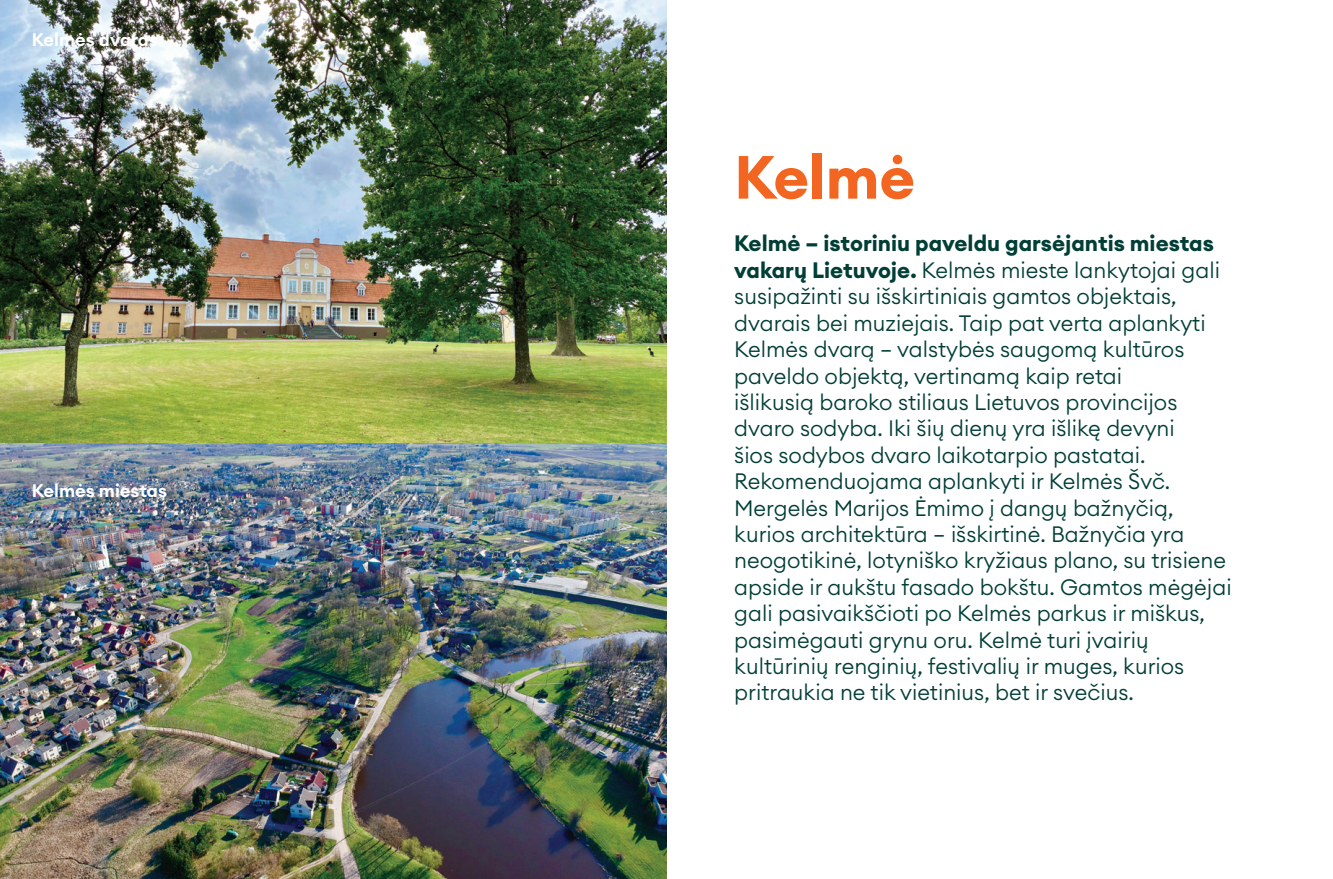
<style>
.page{position:relative;width:1333px;height:879px;background:#fff}
.page>*{position:absolute;margin:0;border:0;box-sizing:border-box;transform-origin:0 0}
.t1{font:700 60px "Euclid Circular A";color:#f36621}
.t2{font:300 22px/26.4px "Euclid Circular A";color:#003e36}
.t3{font:600 18px "Euclid Circular A";color:#fff}
.s1{font-weight:700}
</style>
<div class="page">
<img style="left:0;top:442px;width:666px;height:437px">
<img style="left:0;top:0;width:666px;height:442px">
<p class="t3" style="left:32px;top:28px;width:128px">Kelmės dvaras</p>
<p class="t3" style="left:32px;top:478px;width:137px">Kelmės miestas</p>
<p class="t1" style="left:734px;top:139px;width:182px">Kelmė</p>
<p class="t2" style="left:734px;top:230px;width:499px"><span class="s1">Kelmė – istoriniu paveldu garsėjantis miestas vakarų Lietuvoje.</span> Kelmės mieste lankytojai gali susipažinti su išskirtiniais gamtos objektais, dvarais bei muziejais. Taip pat verta aplankyti Kelmės dvarą – valstybės saugomą kultūros paveldo objektą, vertinamą kaip retai<br>išlikusią baroko stiliaus Lietuvos provincijos dvaro sodyba. Iki šių dienų yra išlikę devyni<br>šios sodybos dvaro laikotarpio pastatai.<br>Rekomenduojama aplankyti ir Kelmės Švč.<br>Mergelės Marijos Ėmimo į dangų bažnyčią, kurios architektūra – išskirtinė. Bažnyčia yra neogotikinė, lotyniško kryžiaus plano, su trisiene apside ir aukštu fasado bokštu. Gamtos mėgėjai gali pasivaikščioti po Kelmės parkus ir miškus, pasimėgauti grynu oru. Kelmė turi įvairių kultūrinių renginių, festivalių ir muges, kurios pritraukia ne tik vietinius, bet ir svečius.</p>
</div>
